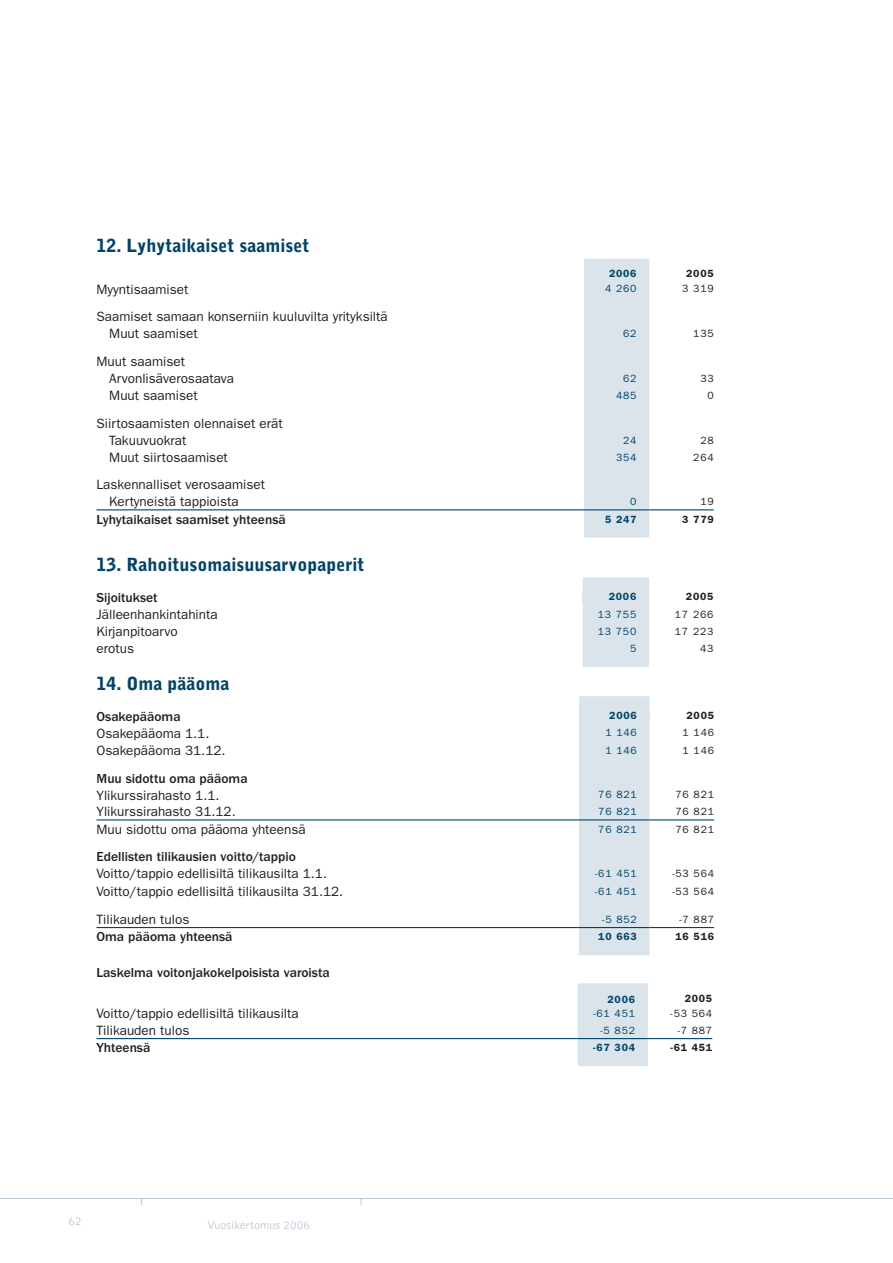
<style>
.page{position:relative;width:893px;height:1263px;background:#fff}
.page>*{position:absolute;margin:0;border:0;box-sizing:border-box;transform-origin:0 0}
.t1{font:900 18px "Bell Gothic";color:#00446a}
.t2{font:13.5px "Franklin Gothic";color:#231f20}
.t3{font:500 13.5px "Franklin Gothic";color:#231f20}
.t4{font:300 12px "Bell Gothic";color:#b9c8d5}
.t5{font:10.5px "Franklin Gothic";letter-spacing:.075em;color:#231f20}
.t6{font:10.5px "Franklin Gothic";letter-spacing:.075em;color:#00446a}
.t7{font:600 10.5px "Franklin Gothic";letter-spacing:.075em;color:#00446a}
.t8{font:600 10.5px "Franklin Gothic";letter-spacing:.075em;color:#231f20}
</style>
<div class="page">
<hr style="left:0;top:1198px;width:893px;height:1px;background:#b9c8d5">
<div style="left:584px;top:259px;width:65px;height:278px;background:#dbe4ea"></div>
<hr style="left:97px;top:509px;width:487px;height:1px;background:#00446a">
<hr style="left:584px;top:509px;width:65px;height:1px;background:#00446a">
<hr style="left:649px;top:509px;width:65px;height:1px;background:#00446a">
<div style="left:583px;top:577px;width:66px;height:90px;background:#dbe4ea"></div>
<div style="left:583px;top:592px;width:66px;height:11px;background:#dbe4ea"></div>
<div style="left:579px;top:696px;width:71px;height:259px;background:#dbe4ea"></div>
<hr style="left:97px;top:819px;width:482px;height:1px;background:#00446a">
<hr style="left:579px;top:819px;width:71px;height:1px;background:#00446a">
<hr style="left:650px;top:819px;width:64px;height:1px;background:#00446a">
<hr style="left:97px;top:927px;width:482px;height:1px;background:#00446a">
<hr style="left:579px;top:927px;width:71px;height:1px;background:#00446a">
<hr style="left:650px;top:927px;width:64px;height:1px;background:#00446a">
<div style="left:579px;top:711px;width:71px;height:11px;background:#dbe4ea"></div>
<div style="left:578px;top:983px;width:70px;height:83px;background:#dbe4ea"></div>
<hr style="left:97px;top:1038px;width:481px;height:1px;background:#00446a">
<hr style="left:578px;top:1038px;width:70px;height:1px;background:#00446a">
<hr style="left:648px;top:1038px;width:64px;height:1px;background:#00446a">
<p class="t1" style="left:97px;top:235px;width:214px">12. Lyhytaikaiset saamiset</p>
<p class="t7" style="left:609px;top:267px;width:29px">2006</p>
<p class="t8" style="left:686px;top:267px;width:29px">2005</p>
<p class="t2" style="left:97px;top:281px;width:93px">Myyntisaamiset</p>
<p class="t6" style="left:605px;top:282px;width:33px">4 260</p>
<p class="t5" style="left:682px;top:282px;width:33px">3 319</p>
<p class="t2" style="left:97px;top:309px;width:293px">Saamiset samaan konserniin kuuluvilta yrityksiltä</p>
<p class="t2" style="left:109px;top:326px;width:90px">Muut saamiset</p>
<p class="t6" style="left:623px;top:328px;width:15px">62</p>
<p class="t5" style="left:693px;top:328px;width:22px">135</p>
<p class="t2" style="left:97px;top:354px;width:90px">Muut saamiset</p>
<p class="t2" style="left:109px;top:371px;width:126px">Arvonlisäverosaatava</p>
<p class="t6" style="left:623px;top:372px;width:15px">62</p>
<p class="t5" style="left:700px;top:372px;width:15px">33</p>
<p class="t2" style="left:109px;top:388px;width:90px">Muut saamiset</p>
<p class="t6" style="left:616px;top:389px;width:22px">485</p>
<p class="t5" style="left:707px;top:389px;width:8px">0</p>
<p class="t2" style="left:97px;top:415px;width:188px">Siirtosaamisten olennaiset erät</p>
<p class="t2" style="left:109px;top:432px;width:79px">Takuuvuokrat</p>
<p class="t6" style="left:623px;top:434px;width:15px">24</p>
<p class="t5" style="left:700px;top:434px;width:15px">28</p>
<p class="t2" style="left:109px;top:449px;width:120px">Muut siirtosaamiset</p>
<p class="t6" style="left:616px;top:451px;width:22px">354</p>
<p class="t5" style="left:693px;top:451px;width:22px">264</p>
<p class="t2" style="left:97px;top:477px;width:170px">Laskennalliset verosaamiset</p>
<p class="t2" style="left:109px;top:494px;width:131px">Kertyneistä tappioista</p>
<p class="t6" style="left:630px;top:495px;width:8px">0</p>
<p class="t5" style="left:700px;top:495px;width:15px">19</p>
<p class="t3" style="left:97px;top:512px;width:191px">Lyhytaikaiset saamiset yhteensä</p>
<p class="t7" style="left:605px;top:513px;width:33px">5 247</p>
<p class="t8" style="left:682px;top:513px;width:33px">3 779</p>
<p class="t1" style="left:97px;top:554px;width:270px">13. Rahoitusomaisuusarvopaperit</p>
<p class="t3" style="left:97px;top:590px;width:63px">Sijoitukset</p>
<p class="t7" style="left:609px;top:590px;width:29px">2006</p>
<p class="t8" style="left:686px;top:590px;width:29px">2005</p>
<p class="t2" style="left:97px;top:607px;width:123px">Jälleenhankintahinta</p>
<p class="t6" style="left:598px;top:608px;width:40px">13 755</p>
<p class="t5" style="left:675px;top:608px;width:40px">17 266</p>
<p class="t2" style="left:97px;top:624px;width:83px">Kirjanpitoarvo</p>
<p class="t6" style="left:598px;top:625px;width:40px">13 750</p>
<p class="t5" style="left:675px;top:625px;width:40px">17 223</p>
<p class="t2" style="left:97px;top:641px;width:39px">erotus</p>
<p class="t6" style="left:630px;top:642px;width:8px">5</p>
<p class="t5" style="left:700px;top:642px;width:15px">43</p>
<p class="t1" style="left:97px;top:673px;width:134px">14. Oma pääoma</p>
<p class="t3" style="left:97px;top:709px;width:86px">Osakepääoma</p>
<p class="t7" style="left:609px;top:709px;width:29px">2006</p>
<p class="t8" style="left:686px;top:709px;width:29px">2005</p>
<p class="t2" style="left:97px;top:725px;width:114px">Osakepääoma 1.1.</p>
<p class="t6" style="left:605px;top:727px;width:33px">1 146</p>
<p class="t5" style="left:682px;top:727px;width:33px">1 146</p>
<p class="t2" style="left:97px;top:742px;width:131px">Osakepääoma 31.12.</p>
<p class="t6" style="left:605px;top:744px;width:33px">1 146</p>
<p class="t5" style="left:682px;top:744px;width:33px">1 146</p>
<p class="t3" style="left:97px;top:770px;width:153px">Muu sidottu oma pääoma</p>
<p class="t2" style="left:97px;top:787px;width:125px">Ylikurssirahasto 1.1.</p>
<p class="t6" style="left:598px;top:789px;width:40px">76 821</p>
<p class="t5" style="left:675px;top:789px;width:40px">76 821</p>
<p class="t2" style="left:97px;top:804px;width:141px">Ylikurssirahasto 31.12.</p>
<p class="t6" style="left:598px;top:805px;width:40px">76 821</p>
<p class="t5" style="left:675px;top:805px;width:40px">76 821</p>
<p class="t2" style="left:97px;top:821px;width:211px">Muu sidottu oma pääoma yhteensä</p>
<p class="t6" style="left:598px;top:823px;width:40px">76 821</p>
<p class="t5" style="left:675px;top:823px;width:40px">76 821</p>
<p class="t3" style="left:97px;top:849px;width:201px">Edellisten tilikausien voitto/tappio</p>
<p class="t2" style="left:97px;top:866px;width:232px">Voitto/tappio edellisiltä tilikausilta 1.1.</p>
<p class="t6" style="left:595px;top:867px;width:43px">-61 451</p>
<p class="t5" style="left:672px;top:867px;width:43px">-53 564</p>
<p class="t2" style="left:97px;top:883px;width:248px">Voitto/tappio edellisiltä tilikausilta 31.12.</p>
<p class="t6" style="left:595px;top:885px;width:43px">-61 451</p>
<p class="t5" style="left:672px;top:885px;width:43px">-53 564</p>
<p class="t2" style="left:97px;top:911px;width:94px">Tilikauden tulos</p>
<p class="t6" style="left:602px;top:913px;width:36px">-5 852</p>
<p class="t5" style="left:679px;top:913px;width:36px">-7 887</p>
<p class="t3" style="left:97px;top:929px;width:138px">Oma pääoma yhteensä</p>
<p class="t7" style="left:598px;top:930px;width:40px">10 663</p>
<p class="t8" style="left:675px;top:930px;width:40px">16 516</p>
<p class="t3" style="left:97px;top:965px;width:235px">Laskelma voitonjakokelpoisista varoista</p>
<p class="t7" style="left:607px;top:993px;width:29px">2006</p>
<p class="t8" style="left:685px;top:992px;width:29px">2005</p>
<p class="t2" style="left:97px;top:1006px;width:204px">Voitto/tappio edellisiltä tilikausilta</p>
<p class="t6" style="left:593px;top:1007px;width:43px">-61 451</p>
<p class="t5" style="left:671px;top:1007px;width:43px">-53 564</p>
<p class="t2" style="left:97px;top:1022px;width:94px">Tilikauden tulos</p>
<p class="t6" style="left:600px;top:1024px;width:36px">-5 852</p>
<p class="t5" style="left:678px;top:1024px;width:36px">-7 887</p>
<p class="t3" style="left:97px;top:1040px;width:55px">Yhteensä</p>
<p class="t7" style="left:593px;top:1041px;width:43px">-67 304</p>
<p class="t8" style="left:670px;top:1041px;width:43px">-61 451</p>
<p class="t4" style="left:69px;top:1214px;width:15px">62</p>
<p class="t4" style="left:207px;top:1219px;width:105px">Vuosikertomus 2006</p>
</div>
